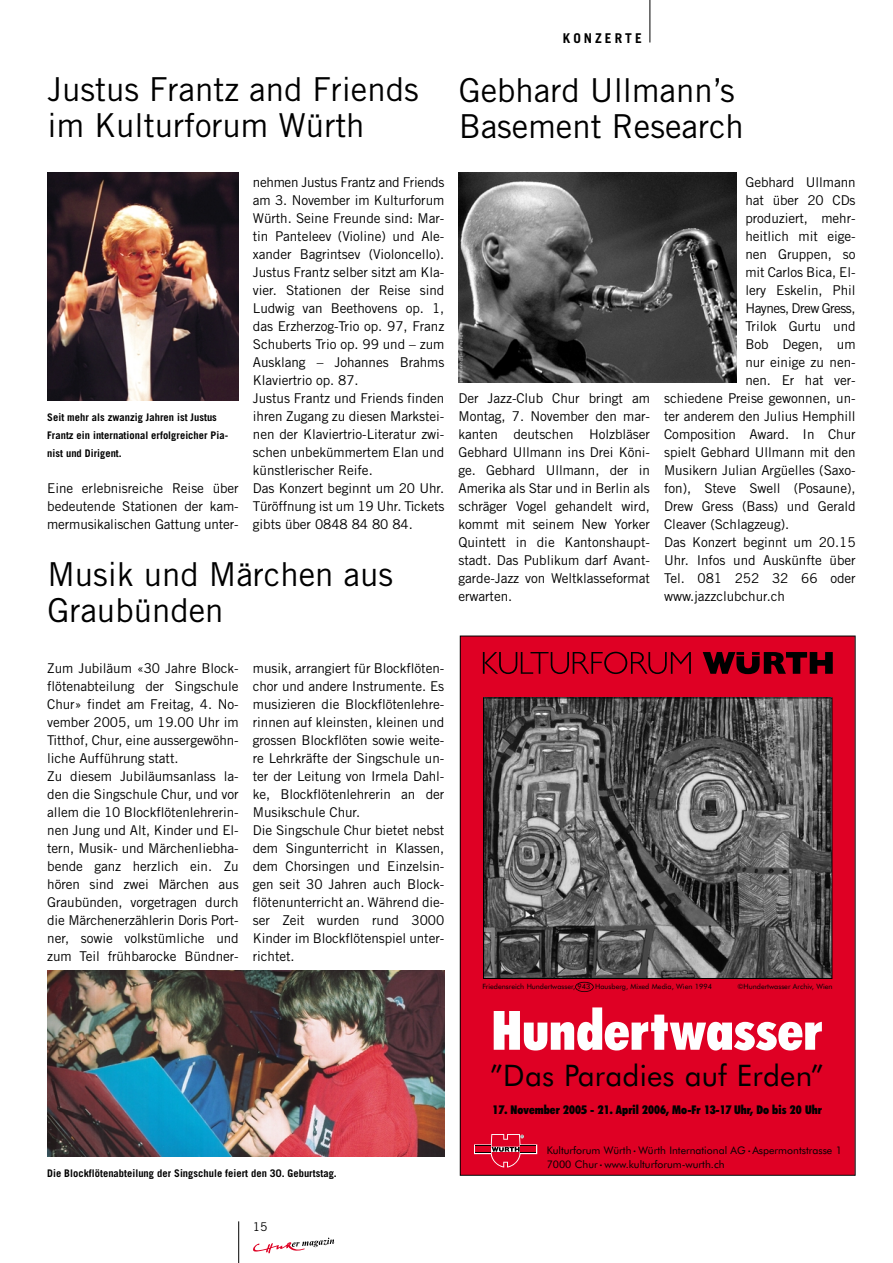
<style>
.page{position:relative;width:893px;height:1263px;background:#fff}
.page>*{position:absolute;margin:0;border:0;box-sizing:border-box;transform-origin:0 0}
.t1{font:900 condensed 54.45px "Futura BT";color:#fff}
.t2{font:33px/36px "Trade Gothic";color:#000}
.t3{font:29.7px "Futura BT";letter-spacing:.005em;color:#000}
.t4{font:15px "Futura BT";color:#000}
.t5{font:13.5px/18px "Trade Gothic";letter-spacing:-.005em;color:#000}
.t6{font:13.5px "Trade Gothic";letter-spacing:-.035em;color:#000}
.t7{font:700 13.5px "Trade Gothic";letter-spacing:.22em;color:#000}
.t8{font:900 condensed 12px "Futura BT";color:#000}
.t9{font:12px "Trade Gothic";color:#000}
.t10{font:700 10.5px/18px "Trade Gothic";letter-spacing:.005em;color:#000}
.t11{font:10.5px/13.5px "Futura BT";color:#000}
.t12{font:7.35px "Futura BT";color:#000}
</style>
<div class="page">
<hr style="left:649px;top:0;width:1px;height:43px;background:#000">
<hr style="left:238px;top:1221px;width:1px;height:42px;background:#000">
<svg style="left:253px;top:1238px;width:81px;height:15px"></svg>
<img style="left:458px;top:172px;width:278px;height:211px">
<img style="left:47px;top:172px;width:192px;height:229px">
<img style="left:47px;top:970px;width:397px;height:187px">
<div style="left:462px;top:638px;width:391px;height:536px;background:#df0024"></div>
<svg style="left:702px;top:652px;width:130px;height:22px;background:#59000e"></svg>
<svg style="left:483px;top:652px;width:207px;height:22px;background:#b1001c"></svg>
<img style="left:485px;top:700px;width:345px;height:277px">
<div style="left:483px;top:698px;width:349px;height:281px;border:1px solid #000"></div>
<svg style="left:474px;top:1134px;width:63px;height:34px;background:#d31f3c"></svg>
<div style="left:575px;top:982px;width:18px;height:10px;border:2px solid #000;border-radius:50%"></div>
<h2 class="t2" style="left:47px;top:74px;width:373px">Justus Frantz and Friends im Kulturforum Würth</h2>
<p class="t7" style="left:563px;top:33px;width:80px">KONZERTE</p>
<h2 class="t2" style="left:458px;top:75px;width:287px">Gebhard Ullmann’s<br>Basement Research</h2>
<p class="t10" style="left:47px;top:409px;width:182px">Seit mehr als zwanzig Jahren ist Justus<br>Frantz ein international erfolgreicher Pia&shy;nist und Dirigent.</p>
<p class="t5" style="left:47px;top:480px;width:193px;text-align:justify">Eine erlebnisreiche Reise über bedeutende Stationen der kam&shy;mermusikalischen Gattung unter-</p>
<p class="t5" style="left:253px;top:174px;width:193px">nehmen Justus Frantz and Friends am 3. November im Kulturforum<br>Würth. Seine Freunde sind: Mar&shy;tin Panteleev (Violine) und Ale&shy;xander Bagrintsev (Violoncello).<br>Justus Frantz selber sitzt am Kla&shy;vier. Stationen der Reise sind<br>Ludwig van Beethovens op. 1, das Erzherzog-Trio op. 97, Franz<br>Schuberts Trio op. 99 und – zum<br>Ausklang – Johannes Brahms<br>Klaviertrio op. 87.<br>Justus Frantz und Friends finden ihren Zugang zu diesen Markstei&shy;nen der Klaviertrio-Literatur zwi&shy;schen unbekümmertem Elan und künstlerischer Reife.<br>Das Konzert beginnt um 20 Uhr.<br>Türöffnung ist um 19 Uhr. Tickets gibts über 0848 84 80 84.</p>
<h2 class="t2" style="left:47px;top:560px;width:347px">Musik und Märchen aus<br>Graubünden</h2>
<p class="t5" style="left:47px;top:660px;width:193px">Zum Jubiläum «30 Jahre Block&shy;flötenabteilung der Singschule<br>Chur» findet am Freitag, 4. No&shy;vember 2005, um 19.00 Uhr im<br>Titthof, Chur, eine aussergewöhn&shy;liche Aufführung statt.<br>Zu diesem Jubiläumsanlass la&shy;den die Singschule Chur, und vor allem die 10 Blockflötenlehrerin&shy;nen Jung und Alt, Kinder und El&shy;tern, Musik- und Märchenliebha&shy;bende ganz herzlich ein. Zu hören sind zwei Märchen aus<br>Graubünden, vorgetragen durch die Märchenerzählerin Doris Port&shy;ner, sowie volkstümliche und zum Teil frühbarocke Bündner-</p>
<p class="t5" style="left:253px;top:660px;width:193px">musik, arrangiert für Blockflöten&shy;chor und andere Instrumente. Es musizieren die Blockflötenlehre&shy;rinnen auf kleinsten, kleinen und grossen Blockflöten sowie weite&shy;re Lehrkräfte der Singschule un&shy;ter der Leitung von Irmela Dahl&shy;ke, Blockflötenlehrerin an der<br>Musikschule Chur.<br>Die Singschule Chur bietet nebst dem Singunterricht in Klassen, dem Chorsingen und Einzelsin&shy;gen seit 30 Jahren auch Block&shy;flötenunterricht an. Während die&shy;ser Zeit wurden rund 3000<br>Kinder im Blockflötenspiel unter&shy;richtet.</p>
<p class="t10" style="left:47px;top:1165px;width:291px">Die Blockflötenabteilung der Singschule feiert den 30. Geburtstag.</p>
<p class="t5" style="left:458px;top:390px;width:193px;text-align:justify">Der Jazz-Club Chur bringt am Montag, 7. November den mar&shy;kanten deutschen Holzbläser Gebhard Ullmann ins Drei Köni&shy;ge. Gebhard Ullmann, der in Amerika als Star und in Berlin als schräger Vogel gehandelt wird, kommt mit seinem New Yorker Quintett in die Kantonshaupt&shy;stadt. Das Publikum darf Avant&shy;garde-Jazz von Weltklasseformat erwarten.</p>
<p class="t5" style="left:745px;top:174px;width:112px">Gebhard Ullmann</p>
<p class="t5" style="left:745px;top:192px;width:112px">hat über 20 CDs</p>
<p class="t5" style="left:745px;top:210px;width:112px">produziert, mehr-</p>
<p class="t5" style="left:745px;top:228px;width:112px">heitlich mit eige-</p>
<p class="t5" style="left:745px;top:246px;width:112px">nen Gruppen, so</p>
<p class="t5" style="left:745px;top:264px;width:112px">mit Carlos Bica, El-</p>
<p class="t5" style="left:745px;top:282px;width:112px">lery Eskelin, Phil</p>
<p class="t6" style="left:745px;top:303px;width:112px">Haynes, Drew Gress,</p>
<p class="t5" style="left:745px;top:318px;width:112px">Trilok Gurtu und</p>
<p class="t5" style="left:745px;top:336px;width:112px">Bob Degen, um</p>
<p class="t5" style="left:745px;top:354px;width:112px">nur einige zu nen-</p>
<p class="t5" style="left:745px;top:372px;width:112px">nen. Er hat ver-</p>
<p class="t5" style="left:664px;top:390px;width:193px">schiedene Preise gewonnen, un-</p>
<p class="t5" style="left:664px;top:408px;width:193px">ter anderem den Julius Hemphill</p>
<p class="t5" style="left:664px;top:426px;width:193px">Composition Award. In Chur</p>
<p class="t5" style="left:664px;top:444px;width:193px">spielt Gebhard Ullmann mit den</p>
<p class="t5" style="left:664px;top:462px;width:193px">Musikern Julian Argüelles (Saxo-</p>
<p class="t5" style="left:664px;top:480px;width:193px">fon), Steve Swell (Posaune),</p>
<p class="t5" style="left:664px;top:498px;width:193px">Drew Gress (Bass) und Gerald</p>
<p class="t5" style="left:664px;top:516px;width:127px">Cleaver (Schlagzeug).</p>
<p class="t5" style="left:664px;top:534px;width:193px">Das Konzert beginnt um 20.15</p>
<p class="t5" style="left:664px;top:552px;width:193px">Uhr. Infos und Auskünfte über</p>
<p class="t5" style="left:664px;top:570px;width:193px">Tel. 081 252 32 66 oder</p>
<p class="t5" style="left:664px;top:588px;width:122px">www.jazzclubchur.ch</p>
<p class="t12" style="left:482px;top:983px;width:231px">Friedensreich Hundertwasser, 943 Hausberg, Mixed Media, Wien 1994</p>
<p class="t12" style="left:737px;top:983px;width:97px">©Hundertwasser Archiv, Wien</p>
<h1 class="t1" style="left:491px;top:999px;width:332px">Hundertwasser</h1>
<h3 class="t3" style="left:490px;top:1063px;width:335px">”Das Paradies auf Erden”</h3>
<p class="t8" style="left:492px;top:1103px;width:331px">17. November 2005 - 21. April 2006, Mo-Fr 13-17 Uhr, Do bis 20 Uhr</p>
<p class="t11" style="left:546px;top:1145px;width:297px">Kulturforum Würth Würth International AG Aspermontstrasse 1<br>7000 Chur www.kulturforum-wurth.ch</p>
<p class="t4" style="left:632px;top:1141px;width:6px">.</p>
<p class="t4" style="left:747px;top:1141px;width:6px">.</p>
<p class="t4" style="left:598px;top:1155px;width:6px">.</p>
<p class="t9" style="left:253px;top:1222px;width:16px">15</p>
</div>
